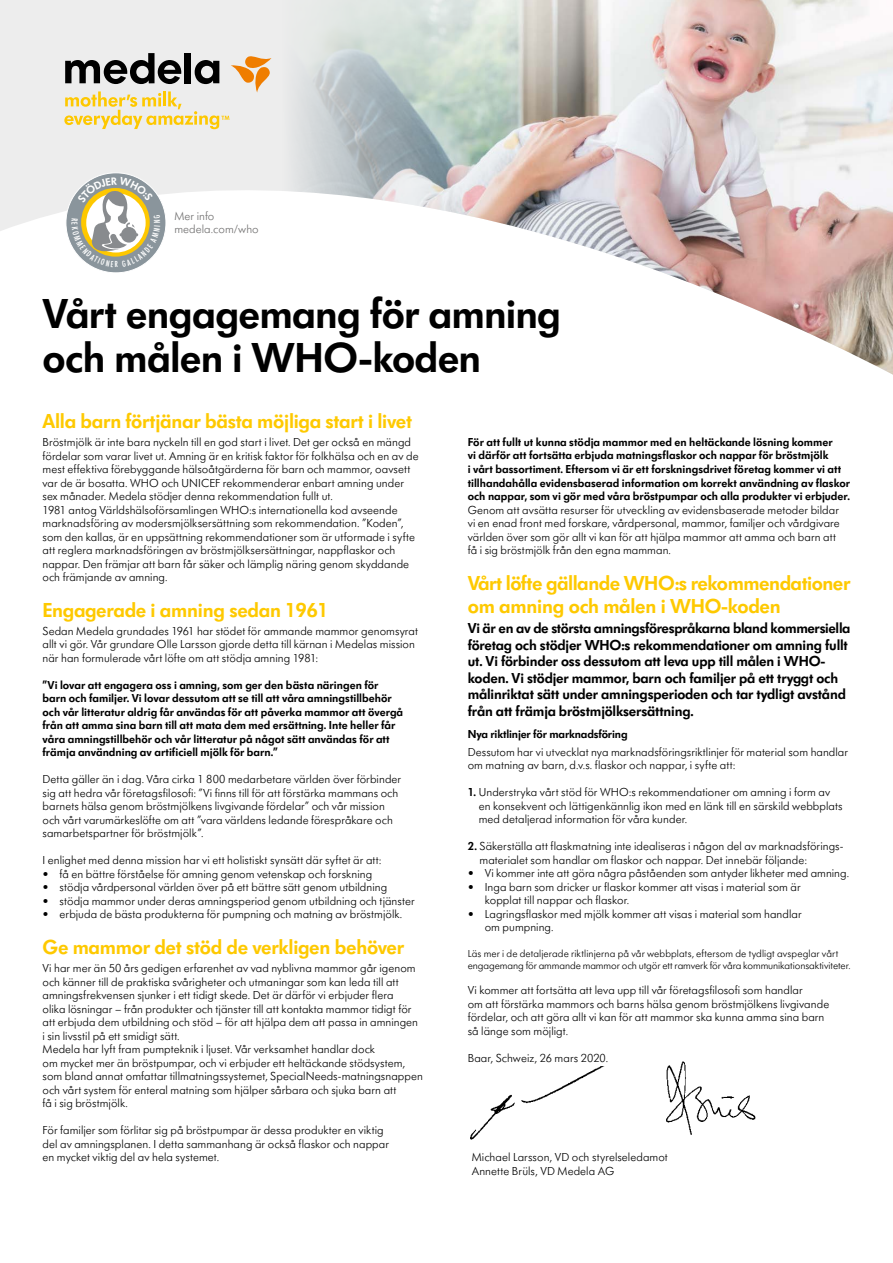
<style>
.page{position:relative;width:893px;height:1263px;background:#fff}
.page>*{position:absolute;margin:0;border:0;box-sizing:border-box;transform-origin:0 0}
.t1{font:600 43.5px/43.5px "Futura SB Medela";letter-spacing:-.02em;color:#000}
.t2{font:600 21px/22.5px "Futura SB Medela";letter-spacing:-.01em;color:#fec900}
.t3{font:600 15px/16.5px "Futura SB Medela";letter-spacing:-.01em;color:#000}
.t4{font:300 12px/13.5px "Futura SB Medela";letter-spacing:.005em;color:#000}
.t5{font:600 12px/13.5px "Futura SB Medela";color:#000}
.t6{font:300 12px/13.5px "Futura SB Medela";letter-spacing:.005em;color:#706f6f}
.t7{font:300 10.5px/12px "Futura SB Medela";color:#000}
.s1{font-weight:600}
</style>
<div class="page">
<svg style="left:0;top:0;width:282px;height:231px;background:#efefef"></svg>
<img style="left:282px;top:0;width:611px;height:375px">
<svg style="left:64px;top:53px;width:207px;height:76px;background:#cbc2aa"></svg>
<svg style="left:66px;top:173px;width:100px;height:100px"></svg>
<img style="left:470px;top:1067px;width:133px;height:73px">
<img style="left:666px;top:1061px;width:90px;height:74px">
<svg style="left:72px;top:177px;width:88px;height:90px"></svg>
<p class="t6" style="left:174px;top:209px;width:86px">Mer info medela.com/who</p>
<h1 class="t1" style="left:43px;top:292px;width:520px">Vårt engagemang för amning och målen i WHO-koden</h1>
<h2 class="t2" style="left:43px;top:410px;width:371px">Alla barn förtjänar bästa möjliga start i livet</h2>
<p class="t4" style="left:43px;top:435px;width:378px">Bröstmjölk är inte bara nyckeln till en god start i livet. Det ger också en mängd fördelar som varar livet ut. Amning är en kritisk faktor för folkhälsa och en av de mest effektiva förebyggande hälsoåtgärderna för barn och mammor, oavsett var de är bosatta. WHO och UNICEF rekommenderar enbart amning under sex månader. Medela stödjer denna rekommendation fullt ut.<br>1981 antog Världshälsoförsamlingen WHO:s internationella kod avseende marknadsföring av modersmjölksersättning som rekommendation. ”Koden”, som den kallas, är en uppsättning rekommendationer som är utformade i syfte att reglera marknadsföringen av bröstmjölksersättningar, nappflaskor och nappar. Den främjar att barn får säker och lämplig näring genom skyddande och främjande av amning.</p>
<h2 class="t2" style="left:43px;top:599px;width:287px">Engagerade i amning sedan 1961</h2>
<p class="t4" style="left:43px;top:624px;width:377px">Sedan Medela grundades 1961 har stödet för ammande mammor genomsyrat allt vi gör. Vår grundare Olle Larsson gjorde detta till kärnan i Medelas mission när han formulerade vårt löfte om att stödja amning 1981:</p>
<p class="t5" style="left:43px;top:678px;width:362px">”Vi lovar att engagera oss i amning, som ger den bästa näringen för barn och familjer. Vi lovar dessutom att se till att våra amningstillbehör och vår litteratur aldrig får användas för att påverka mammor att övergå från att amma sina barn till att mata dem med ersättning. Inte heller får våra amningstillbehör och vår litteratur på något sätt användas för att främja användning av artificiell mjölk för barn.”</p>
<p class="t4" style="left:43px;top:772px;width:360px">Detta gäller än i dag. Våra cirka 1 800 medarbetare världen över förbinder sig att hedra vår företagsfilosofi: ”Vi finns till för att förstärka mammans och barnets hälsa genom bröstmjölkens livgivande fördelar” och vår mission och vårt varumärkeslöfte om att ”vara världens ledande förespråkare och samarbetspartner för bröstmjölk”.</p>
<p class="t4" style="left:43px;top:853px;width:340px">I enlighet med denna mission har vi ett holistiskt synsätt där syftet är att:</p>
<p class="t4" style="left:43px;top:867px;width:331px">• få en bättre förståelse för amning genom vetenskap och forskning</p>
<p class="t4" style="left:43px;top:880px;width:346px">• stödja vårdpersonal världen över på ett bättre sätt genom utbildning</p>
<p class="t4" style="left:43px;top:894px;width:374px">• stödja mammor under deras amningsperiod genom utbildning och tjänster</p>
<p class="t4" style="left:43px;top:907px;width:361px">• erbjuda de bästa produkterna för pumpning och matning av bröstmjölk.</p>
<h2 class="t2" style="left:43px;top:936px;width:363px">Ge mammor det stöd de verkligen behöver</h2>
<p class="t4" style="left:43px;top:961px;width:382px">Vi har mer än 50 års gedigen erfarenhet av vad nyblivna mammor går igenom och känner till de praktiska svårigheter och utmaningar som kan leda till att amningsfrekvensen sjunker i ett tidigt skede. Det är därför vi erbjuder flera<br>olika lösningar – från produkter och tjänster till att kontakta mammor tidigt för att erbjuda dem utbildning och stöd – för att hjälpa dem att passa in amningen i sin livsstil på ett smidigt sätt.<br>Medela har lyft fram pumpteknik i ljuset. Vår verksamhet handlar dock<br>om mycket mer än bröstpumpar, och vi erbjuder ett heltäckande stödsystem, som bland annat omfattar tillmatningssystemet, SpecialNeeds-matningsnappen och vårt system för enteral matning som hjälper sårbara och sjuka barn att<br>få i sig bröstmjölk.</p>
<p class="t4" style="left:43px;top:1123px;width:348px">För familjer som förlitar sig på bröstpumpar är dessa produkter en viktig del av amningsplanen. I detta sammanhang är också flaskor och nappar en mycket viktig del av hela systemet.</p>
<p class="t5" style="left:468px;top:435px;width:384px">För att fullt ut kunna stödja mammor med en heltäckande lösning kommer<br>vi därför att fortsätta erbjuda matningsflaskor och nappar för bröstmjölk<br>i vårt bassortiment. Eftersom vi är ett forskningsdrivet företag kommer vi att tillhandahålla evidensbaserad information om korrekt användning av flaskor och nappar, som vi gör med våra bröstpumpar och alla produkter vi erbjuder.</p>
<p class="t4" style="left:468px;top:503px;width:374px">Genom att avsätta resurser för utveckling av evidensbaserade metoder bildar vi en enad front med forskare, vårdpersonal, mammor, familjer och vårdgivare världen över som gör allt vi kan för att hjälpa mammor att amma och barn att få i sig bröstmjölk från den egna mamman.</p>
<h2 class="t2" style="left:468px;top:572px;width:384px">Vårt löfte gällande WHO:s rekommendationer om amning och målen i WHO-koden</h2>
<p class="t3" style="left:468px;top:620px;width:384px">Vi är en av de största amningsförespråkarna bland kommersiella företag och stödjer WHO:s rekommendationer om amning fullt ut. Vi förbinder oss dessutom att leva upp till målen i WHO&shy;koden. Vi stödjer mammor, barn och familjer på ett tryggt och målinriktat sätt under amningsperioden och tar tydligt avstånd från att främja bröstmjölksersättning.</p>
<p class="t5" style="left:468px;top:727px;width:161px">Nya riktlinjer för marknadsföring</p>
<p class="t4" style="left:468px;top:745px;width:382px">Dessutom har vi utvecklat nya marknadsföringsriktlinjer för material som handlar om matning av barn, d.v.s. flaskor och nappar, i syfte att:</p>
<p class="t4" style="left:479px;top:785px;width:365px;text-indent:-11px"><span class="s1">1.</span> Understryka vårt stöd för WHO:s rekommendationer om amning i form av en konsekvent och lättigenkännlig ikon med en länk till en särskild webbplats med detaljerad information för våra kunder.</p>
<p class="t4" style="left:479px;top:839px;width:364px;text-indent:-12px"><span class="s1">2.</span> Säkerställa att flaskmatning inte idealiseras i någon del av marknadsförings&shy;materialet som handlar om flaskor och nappar. Det innebär följande:</p>
<p class="t4" style="left:468px;top:866px;width:383px">• Vi kommer inte att göra några påståenden som antyder likheter med amning.</p>
<p class="t4" style="left:485px;top:880px;width:318px;text-indent:-17px">• Inga barn som dricker ur flaskor kommer att visas i material som är kopplat till nappar och flaskor.</p>
<p class="t4" style="left:485px;top:907px;width:318px;text-indent:-17px">• Lagringsflaskor med mjölk kommer att visas i material som handlar om pumpning.</p>
<p class="t7" style="left:468px;top:947px;width:384px">Läs mer i de detaljerade riktlinjerna på vår webbplats, eftersom de tydligt avspeglar vårt engagemang för ammande mammor och utgör ett ramverk för våra kommunikationsaktiviteter.</p>
<p class="t4" style="left:468px;top:983px;width:363px">Vi kommer att fortsätta att leva upp till vår företagsfilosofi som handlar<br>om att förstärka mammors och barns hälsa genom bröstmjölkens livgivande fördelar, och att göra allt vi kan för att mammor ska kunna amma sina barn så länge som möjligt.</p>
<p class="t4" style="left:468px;top:1051px;width:142px">Baar, Schweiz, 26 mars 2020.</p>
<p class="t4" style="left:472px;top:1150px;width:198px">Michael Larsson, VD och styrelseledamot<br>Annette Brüls, VD Medela AG</p>
</div>
